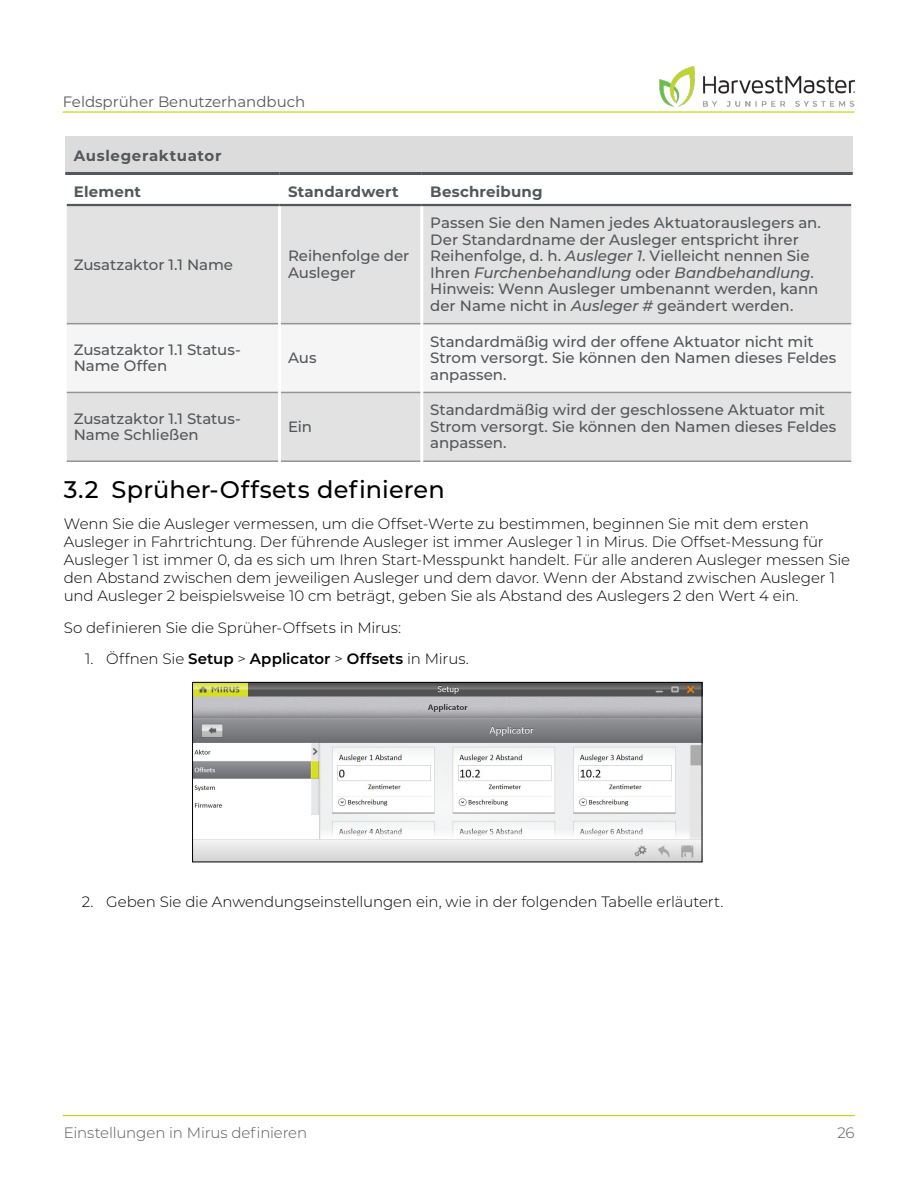
<style>
.page{position:relative;width:918px;height:1188px;background:#fff}
.page>*{position:absolute;margin:0;border:0;box-sizing:border-box;transform-origin:0 0}
.t1{font:500 24px "Montserrat";letter-spacing:.005em;color:#000}
.t2{font:500 15px/16.5px "Montserrat";color:#52575a}
.t3{font:300 15px/18px "Montserrat";letter-spacing:-.005em;color:#000}
.t4{font:600 15px "Montserrat";letter-spacing:.005em;color:#000}
.t5{font:300 15px "Montserrat";letter-spacing:-.01em;color:#58595b}
.t6{font:700 15px "Montserrat";letter-spacing:.015em;color:#52575a}
.t7{font:15px "Montserrat";color:#58595b}
.t8{font:700 15px "Montserrat";letter-spacing:.04em;color:#52575a}
.s1{font-style:italic}
.s2{font-weight:300}
</style>
<div class="page">
<hr style="left:63px;top:111px;width:792px;height:2px;background:#c0d400">
<hr style="left:63px;top:1115px;width:792px;height:1px;background:#c0d400">
<img style="left:656px;top:66px;width:199px;height:47px">
<div style="left:65px;top:136px;width:788px;height:37px;background:#dddcdd"></div>
<div style="left:67px;top:206px;width:784px;height:254px;background:#e3e2e2"></div>
<div style="left:67px;top:324px;width:784px;height:68px;background:#f6f5f5"></div>
<hr style="left:278px;top:206px;width:3px;height:118px;background:#fff">
<hr style="left:420px;top:206px;width:3px;height:118px;background:#fff">
<hr style="left:278px;top:324px;width:3px;height:68px;background:#fff">
<hr style="left:420px;top:324px;width:3px;height:68px;background:#fff">
<hr style="left:278px;top:392px;width:3px;height:70px;background:#fff">
<hr style="left:420px;top:392px;width:3px;height:70px;background:#fff">
<hr style="left:67px;top:323px;width:211px;height:1px;background:#929496">
<hr style="left:281px;top:323px;width:139px;height:1px;background:#929496">
<hr style="left:423px;top:323px;width:428px;height:1px;background:#929496">
<hr style="left:67px;top:392px;width:211px;height:1px;background:#929496">
<hr style="left:281px;top:392px;width:139px;height:1px;background:#929496">
<hr style="left:423px;top:392px;width:428px;height:1px;background:#929496">
<hr style="left:67px;top:460px;width:211px;height:2px;background:#929496">
<hr style="left:281px;top:460px;width:139px;height:2px;background:#929496">
<hr style="left:423px;top:460px;width:428px;height:2px;background:#929496">
<hr style="left:65px;top:172px;width:215px;height:3px;background:#52575a">
<hr style="left:280px;top:172px;width:142px;height:3px;background:#52575a">
<hr style="left:422px;top:172px;width:431px;height:3px;background:#52575a">
<hr style="left:67px;top:204px;width:213px;height:2px;background:#52575a">
<hr style="left:280px;top:204px;width:142px;height:2px;background:#52575a">
<hr style="left:422px;top:204px;width:429px;height:2px;background:#52575a">
<img style="left:194px;top:684px;width:506px;height:176px">
<div style="left:192px;top:682px;width:510px;height:180px;border:1px solid #000"></div>
<p class="t7" style="left:63px;top:91px;width:244px">Feldsprüher Benutzerhandbuch</p>
<p class="t8" style="left:74px;top:145px;width:149px">Auslegeraktuator</p>
<p class="t6" style="left:74px;top:180px;width:69px">Element</p>
<p class="t6" style="left:288px;top:180px;width:112px">Standardwert</p>
<p class="t6" style="left:430px;top:180px;width:114px">Beschreibung</p>
<p class="t2" style="left:74px;top:255px;width:161px">Zusatzaktor 1.1 Name</p>
<p class="t2" style="left:288px;top:247px;width:123px">Reihenfolge der<br>Ausleger</p>
<p class="t2" style="left:74px;top:341px;width:169px">Zusatzaktor 1.1 Status-<br>Name Offen</p>
<p class="t2" style="left:288px;top:349px;width:30px">Aus</p>
<p class="t2" style="left:430px;top:214px;width:392px">Passen Sie den Namen jedes Aktuatorauslegers an.<br>Der Standardname der Ausleger entspricht ihrer Reihenfolge, d. h. <span class="s1">Ausleger 1</span>. Vielleicht nennen Sie Ihren <span class="s1">Furchenbehandlung</span> oder <span class="s1">Bandbehandlung</span>.<br>Hinweis: Wenn Ausleger umbenannt werden, kann der Name nicht in <span class="s1">Ausleger #</span> geändert werden.</p>
<p class="t2" style="left:430px;top:333px;width:408px">Standardmäßig wird der offene Aktuator nicht mit<br>Strom versorgt. Sie können den Namen dieses Feldes anpassen.</p>
<p class="t2" style="left:430px;top:401px;width:408px">Standardmäßig wird der geschlossene Aktuator mit<br>Strom versorgt. Sie können den Namen dieses Feldes anpassen.</p>
<h1 class="t1" style="left:64px;top:473px;width:383px">3.2 Sprüher-Offsets definieren</h1>
<p class="t3" style="left:64px;top:514px;width:788px">Wenn Sie die Ausleger vermessen, um die Offset-Werte zu bestimmen, beginnen Sie mit dem ersten Ausleger in Fahrtrichtung. Der führende Ausleger ist immer Ausleger 1 in Mirus. Die Offset-Messung für Ausleger 1 ist immer 0, da es sich um Ihren Start-Messpunkt handelt. Für alle anderen Ausleger messen Sie den Abstand zwischen dem jeweiligen Ausleger und dem davor. Wenn der Abstand zwischen Ausleger 1 und Ausleger 2 beispielsweise 10 cm beträgt, geben Sie als Abstand des Auslegers 2 den Wert 4 ein.</p>
<p class="t3" style="left:64px;top:618px;width:339px">So definieren Sie die Sprüher-Offsets in Mirus:</p>
<p class="t4" style="left:85px;top:648px;width:385px"><span class="s2">1. Öffnen Sie</span> Setup <span class="s2">&gt;</span> Applicator <span class="s2">&gt;</span> Offsets <span class="s2">in Mirus.</span></p>
<p class="t2" style="left:74px;top:410px;width:169px">Zusatzaktor 1.1 Status-<br>Name Schließen</p>
<p class="t2" style="left:288px;top:418px;width:26px">Ein</p>
<p class="t3" style="left:82px;top:892px;width:643px">2. Geben Sie die Anwendungseinstellungen ein, wie in der folgenden Tabelle erläutert.</p>
<p class="t5" style="left:64px;top:1123px;width:245px">Einstellungen in Mirus definieren</p>
<p class="t5" style="left:837px;top:1123px;width:19px">26</p>
</div>
